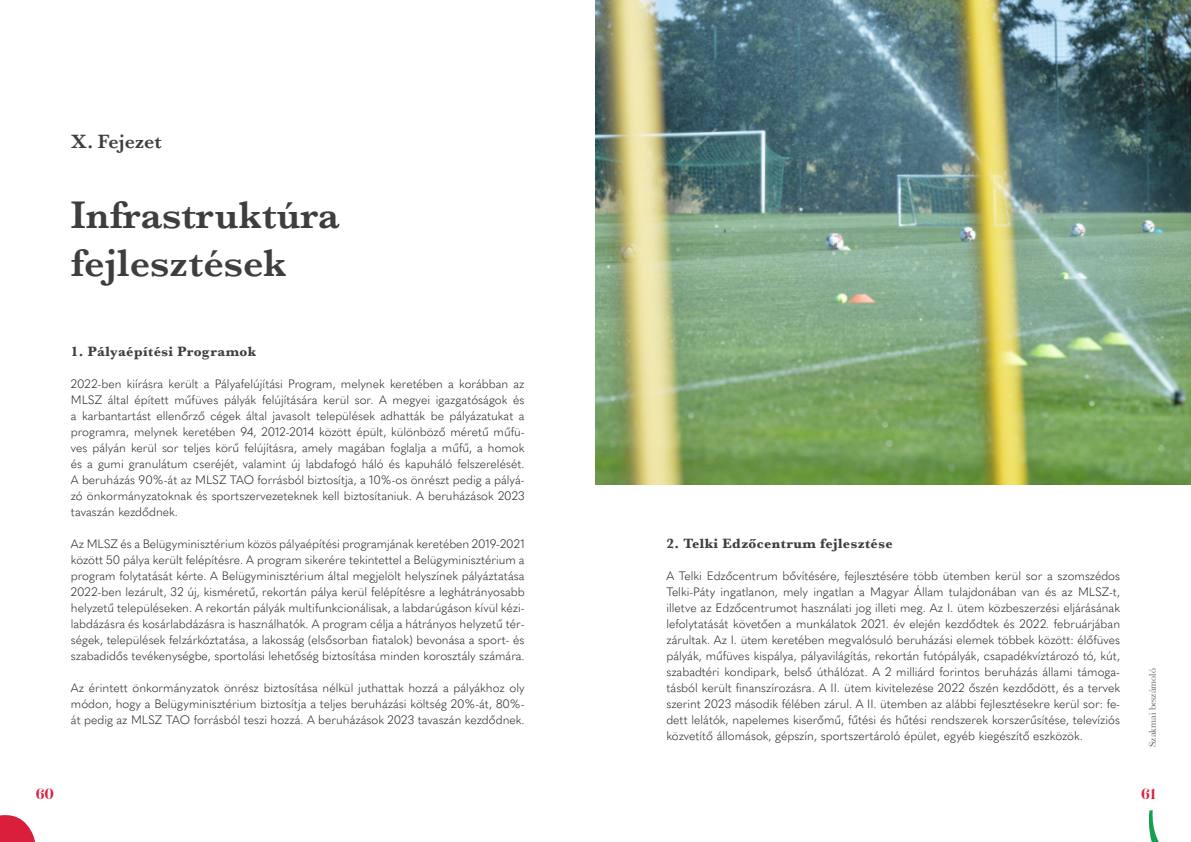
<style>
.page{position:relative;width:1191px;height:842px;background:#fff}
.page>*{position:absolute;margin:0;border:0;box-sizing:border-box;transform-origin:0 0}
.Fejezetszám{font:600 40px "Baskerville";color:#3e3e3f}
.Fejezetszám-2{font:600 20px "Baskerville";letter-spacing:-.01em;color:#3e3e3f}
.t1{font:700 15px "Scotch Display";color:#da1f3d}
.cimsor_1{font:700 14px "Baskerville";letter-spacing:.03em;color:#3e3e3f}
.kenyérszöveg{font:300 12px/16px "Quasimoda";color:#231f20;text-align:justify}
.t2{font:10px "Baskerville";color:#636366}
</style>
<div class="page">
<svg style="left:1149px;top:810px;width:10px;height:32px"></svg>
<img style="left:595px;top:0;width:596px;height:484px">
<svg style="left:0;top:815px;width:35px;height:27px"></svg>
<p class="Fejezetszám-2" style="left:71px;top:127px;width:92px">X. Fejezet</p>
<p class="Fejezetszám" style="left:71px;top:187px;width:270px">Infrastruktúra</p>
<p class="Fejezetszám" style="left:71px;top:235px;width:217px">fejlesztések</p>
<p class="cimsor_1" style="left:71px;top:342px;width:187px">1. Pályaépítési Programok</p>
<p class="kenyérszöveg" style="left:71px;top:375px;width:455px">2022-ben kiírásra került a Pályafelújítási Program, melynek keretében a korábban az MLSZ által épített műfüves pályák felújítására kerül sor. A megyei igazgatóságok és a karbantartást ellenőrző cégek által javasolt települések adhatták be pályázatukat a programra, melynek keretében 94, 2012-2014 között épült, különböző méretű műfü&shy;ves pályán kerül sor teljes körű felújításra, amely magában foglalja a műfű, a homok és a gumi granulátum cseréjét, valamint új labdafogó háló és kapuháló felszerelését.<br>A beruházás 90%-át az MLSZ TAO forrásból biztosítja, a 10%-os önrészt pedig a pályá&shy;zó önkormányzatoknak és sportszervezeteknek kell biztosítaniuk. A beruházások 2023 tavaszán kezdődnek.</p>
<p class="kenyérszöveg" style="left:71px;top:535px;width:455px">Az MLSZ és a Belügyminisztérium közös pályaépítési programjának keretében 2019-2021 között 50 pálya került felépítésre. A program sikerére tekintettel a Belügyminisztérium a program folytatását kérte. A Belügyminisztérium által megjelölt helyszínek pályáztatása 2022-ben lezárult, 32 új, kisméretű, rekortán pálya kerül felépítésre a leghátrányosabb helyzetű településeken. A rekortán pályák multifunkcionálisak, a labdarúgáson kívül kézi&shy;labdázásra és kosárlabdázásra is használhatók. A program célja a hátrányos helyzetű tér&shy;ségek, települések felzárkóztatása, a lakosság (elsősorban fiatalok) bevonása a sport- és szabadidős tevékenységbe, sportolási lehetőség biztosítása minden korosztály számára.</p>
<p class="kenyérszöveg" style="left:71px;top:679px;width:455px">Az érintett önkormányzatok önrész biztosítása nélkül juthattak hozzá a pályákhoz oly módon, hogy a Belügyminisztérium biztosítja a teljes beruházási költség 20%-át, 80%- át pedig az MLSZ TAO forrásból teszi hozzá. A beruházások 2023 tavaszán kezdődnek.</p>
<p class="t1" style="left:36px;top:786px;width:20px">60</p>
<p class="cimsor_1" style="left:666px;top:534px;width:228px">2. Telki Edzőcentrum fejlesztése</p>
<p class="kenyérszöveg" style="left:666px;top:567px;width:455px">A Telki Edzőcentrum bővítésére, fejlesztésére több ütemben kerül sor a szomszédos Telki-Páty ingatlanon, mely ingatlan a Magyar Állam tulajdonában van és az MLSZ-t, illetve az Edzőcentrumot használati jog illeti meg. Az I. ütem közbeszerzési eljárásának lefolytatását követően a munkálatok 2021. év elején kezdődtek és 2022. februárjában zárultak. Az I. ütem keretében megvalósuló beruházási elemek többek között: élőfüves pályák, műfüves kispálya, pályavilágítás, rekortán futópályák, csapadékvíztározó tó, kút, szabadtéri kondipark, belső úthálózat. A 2 milliárd forintos beruházás állami támoga&shy;tásból került finanszírozásra. A II. ütem kivitelezése 2022 őszén kezdődött, és a tervek szerint 2023 második félében zárul. A II. ütemben az alábbi fejlesztésekre kerül sor: fe&shy;dett lelátók, napelemes kiserőmű, fűtési és hűtési rendszerek korszerűsítése, televíziós közvetítő állomások, gépszín, sportszertároló épület, egyéb kiegészítő eszközök.</p>
<p class="t2" style="left:1146px;top:747px;width:80px;rotate:-90deg">Szakmai beszámoló</p>
<p class="t1" style="left:1141px;top:786px;width:16px">61</p>
</div>
